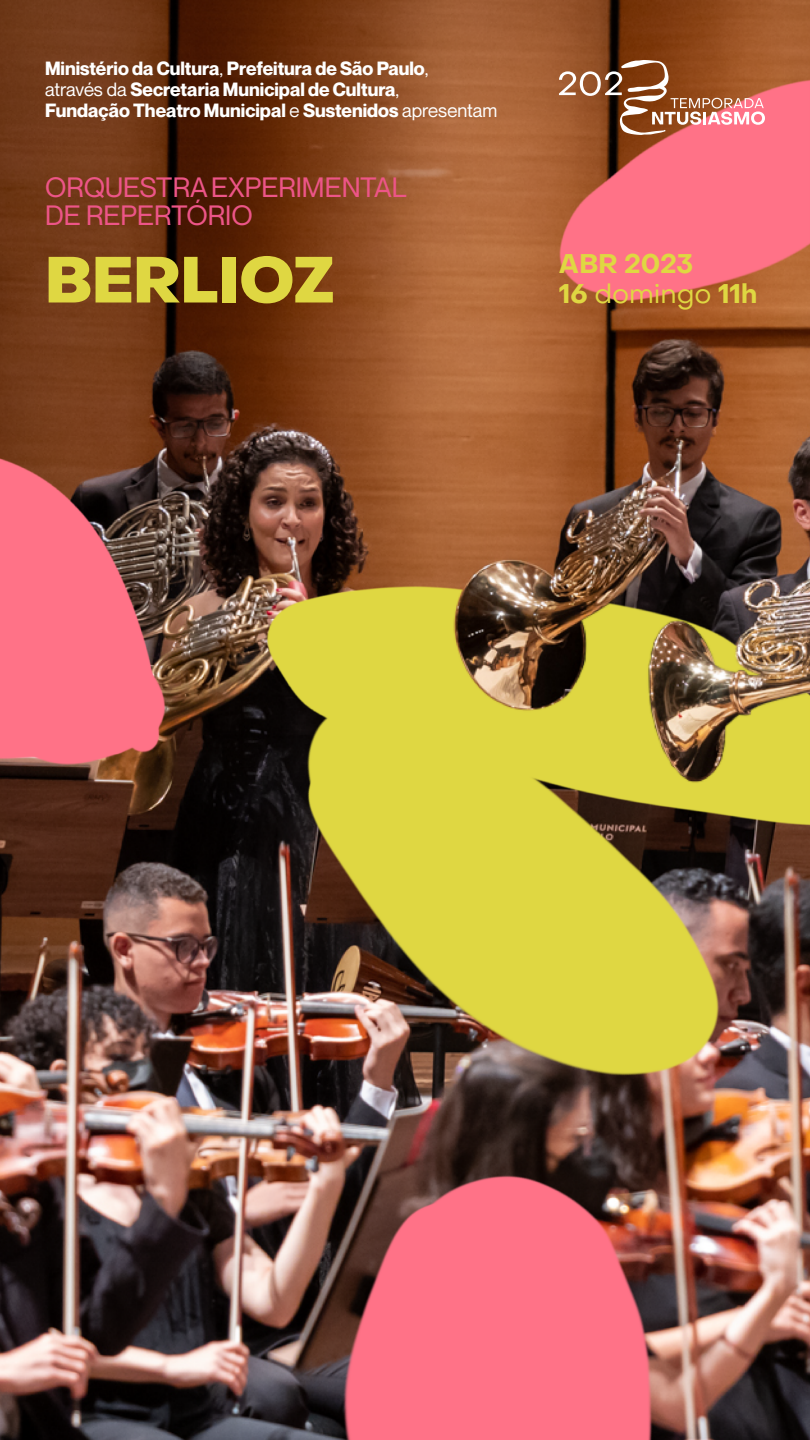
<style>
.page{position:relative;width:810px;height:1440px;background:#fff}
.page>*{position:absolute;margin:0;border:0;box-sizing:border-box;transform-origin:0 0}
.t1{font:800 63.75px "Object Sans";color:#dfd742}
.t2{font:27.38px/28.9px "Neue Montreal";color:#ed5588}
.t3{font:26.62px "Object Sans";color:#dfd742}
.t4{font:700 26.62px "Object Sans";color:#dfd742}
.t5{font:700 18.75px/21px "Neue Montreal";color:#fff}
.s1{font-weight:400}
.s2{font-weight:700}
</style>
<div class="page">
<img style="left:0;top:0;width:810px;height:1440px">
<svg style="left:559px;top:60px;width:206px;height:75px;background:#a9684a"></svg>
<p class="t5" style="left:45px;top:57px;width:454px">Ministério da Cultura<span class="s1">,</span> Prefeitura de São Paulo<span class="s1">,<br>através da</span> Secretaria Municipal de Cultura<span class="s1">,<br></span>Fundação Theatro Municipal <span class="s1">e</span> Sustenidos <span class="s1">apresentam</span></p>
<h2 class="t2" style="left:45px;top:173px;width:364px">ORQUESTRA EXPERIMENTAL<br>DE REPERTÓRIO</h2>
<h1 class="t1" style="left:45px;top:241px;width:292px">BERLIOZ</h1>
<h3 class="t4" style="left:559px;top:248px;width:136px">ABR 2023</h3>
<h3 class="t3" style="left:559px;top:277px;width:200px"><span class="s2">16</span> domingo <span class="s2">11h</span></h3>
</div>
